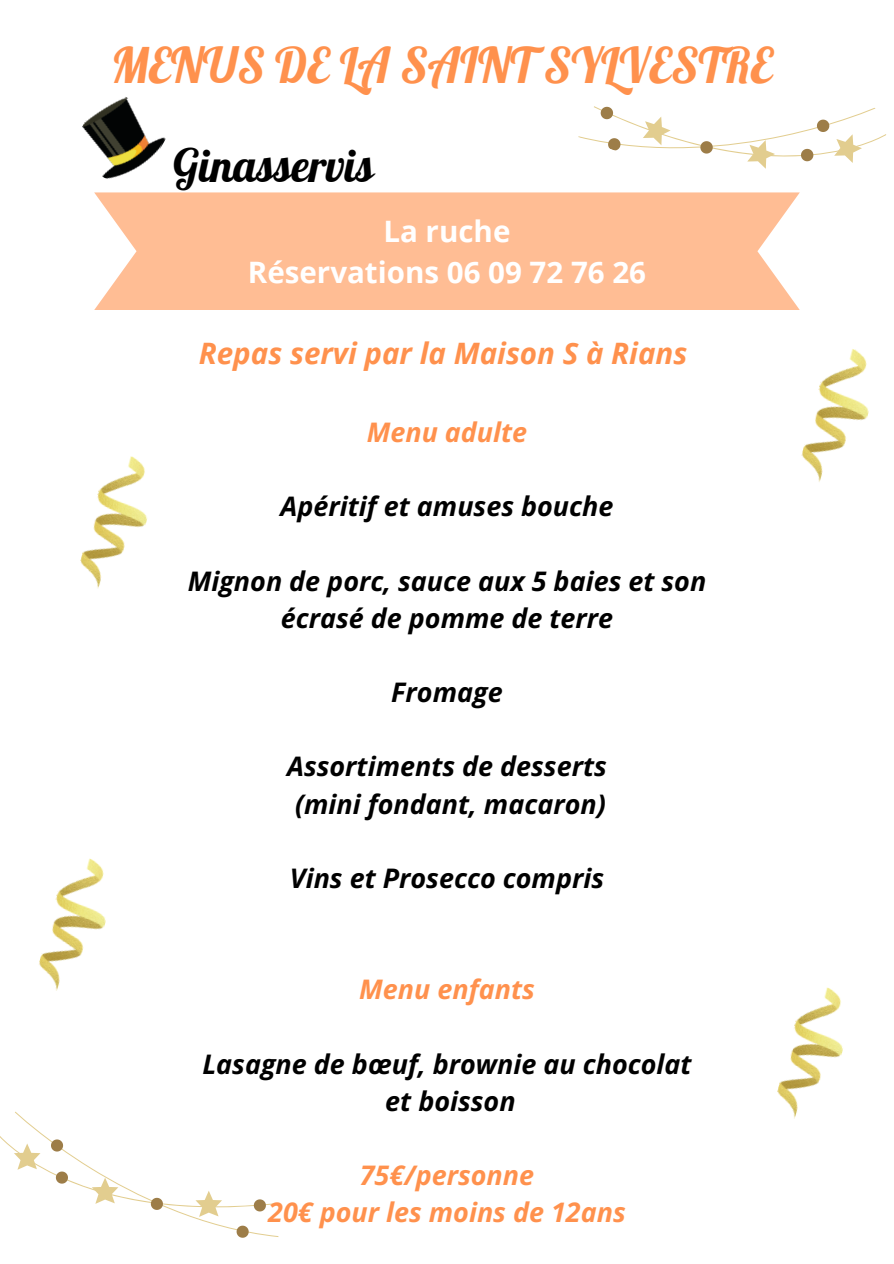
<style>
.page{position:relative;width:894px;height:1264px;background:#fff}
.page>*{position:absolute;margin:0;border:0;box-sizing:border-box;transform-origin:0 0}
.t1{font:48.15px "Lobster";color:#ff914d}
.t2{font:45px "Lobster";color:#000}
.t3{font:700 29.55px/40.5px "Open Sans";color:#fff;text-align:center}
.t4{font:italic 700 29.55px "Open Sans";color:#ff914d}
.t5{font:italic 700 27px/37.2px "Open Sans";color:#000;text-align:center}
.t6{font:italic 700 27px/37.2px "Open Sans";color:#ff914d;text-align:center}
</style>
<div class="page">
<div style="left:94px;top:192px;width:705px;height:118px;background:#ffbd94"></div>
<img style="left:82px;top:97px;width:92px;height:98px">
<img style="left:80px;top:456px;width:68px;height:133px">
<img style="left:777px;top:987px;width:66px;height:132px">
<svg style="left:0;top:1111px;width:278px;height:126px"></svg>
<svg style="left:577px;top:136px;width:222px;height:93px"></svg>
<svg style="left:590px;top:106px;width:296px;height:107px"></svg>
<svg style="left:743px;top:135px;width:35px;height:35px"></svg>
<svg style="left:639px;top:112px;width:34px;height:34px"></svg>
<svg style="left:698px;top:139px;width:16px;height:16px"></svg>
<svg style="left:606px;top:136px;width:16px;height:16px"></svg>
<svg style="left:598px;top:106px;width:16px;height:15px"></svg>
<svg style="left:799px;top:118px;width:66px;height:46px"></svg>
<img style="left:39px;top:858px;width:67px;height:133px">
<img style="left:801px;top:349px;width:68px;height:133px">
<h1 class="t1" style="left:111px;top:35px;width:663px">MENUS DE LA SAINT SYLVESTRE</h1>
<h2 class="t2" style="left:173px;top:137px;width:202px">Ginasservis</h2>
<p class="t3" style="left:248px;top:210px;width:399px">La ruche<br>Réservations 06 09 72 76 26</p>
<p class="t4" style="left:199px;top:332px;width:490px">Repas servi par la Maison S à Rians</p>
<p class="t6" style="left:366px;top:413px;width:162px">Menu adulte</p>
<p class="t5" style="left:280px;top:487px;width:334px">Apéritif et amuses bouche</p>
<p class="t5" style="left:188px;top:561px;width:520px">Mignon de porc, sauce aux 5 baies et son écrasé de pomme de terre</p>
<p class="t5" style="left:391px;top:673px;width:113px">Fromage</p>
<p class="t5" style="left:287px;top:747px;width:321px;text-align:left">Assortiments de desserts (mini fondant, macaron)</p>
<p class="t5" style="left:290px;top:858px;width:316px">Vins et Prosecco compris</p>
<p class="t6" style="left:359px;top:970px;width:177px">Menu enfants</p>
<p class="t5" style="left:202px;top:1044px;width:490px">Lasagne de bœuf, brownie au chocolat et boisson</p>
<p class="t6" style="left:268px;top:1155px;width:359px">75€/personne<br>20€ pour les moins de 12ans</p>
</div>
